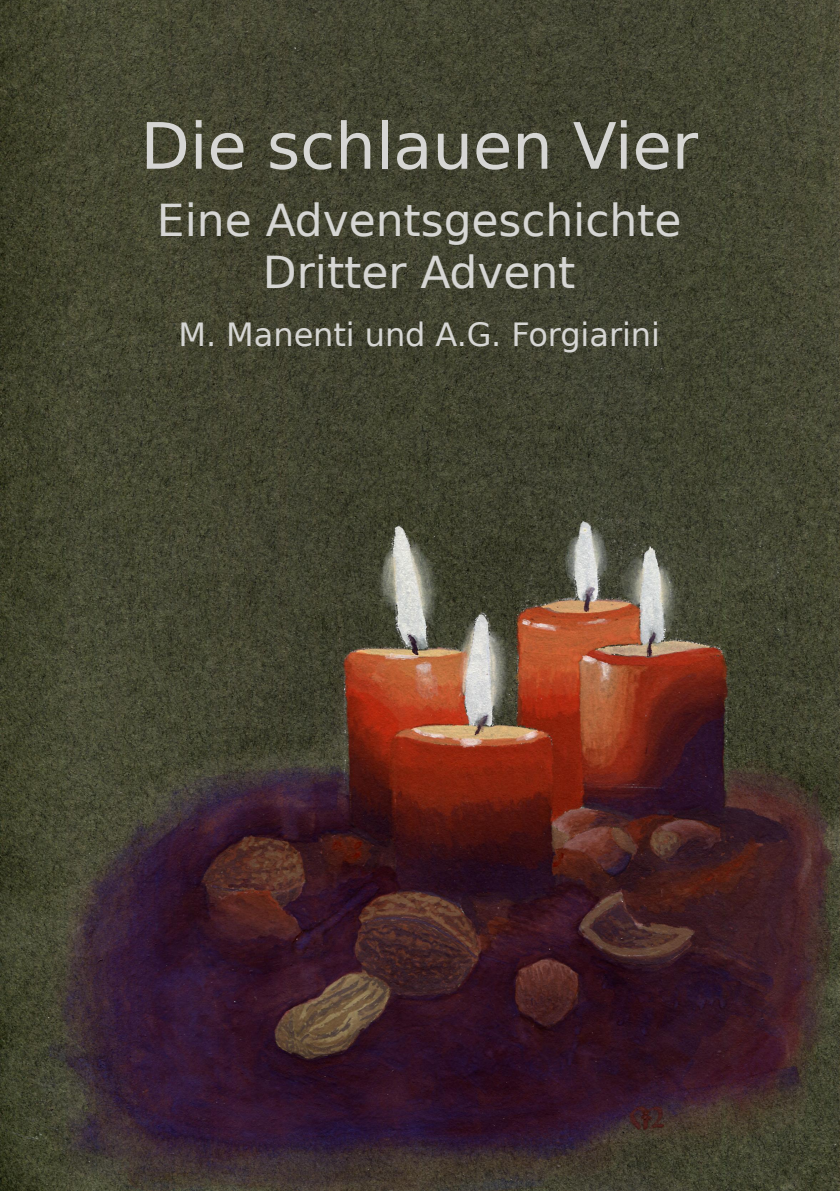
<style>
.page{position:relative;width:840px;height:1191px;background:#fff}
.page>*{position:absolute;margin:0;border:0;box-sizing:border-box;transform-origin:0 0}
.t1{font:64px "Veranda";color:#d6d6d4}
.t2{font:44px/52px "Veranda";color:#d6d6d4;text-align:center}
.t3{font:32px "Veranda";color:#d6d6d4}
</style>
<div class="page">
<img style="left:0;top:0;width:839px;height:1190px">
<h1 class="t1" style="left:140px;top:109px;width:558px">Die schlauen Vier</h1>
<p class="t2" style="left:157px;top:195px;width:526px">Eine Adventsgeschichte<br>Dritter Advent</p>
<p class="t3" style="left:178px;top:316px;width:482px">M. Manenti und A.G. Forgiarini</p>
</div>
